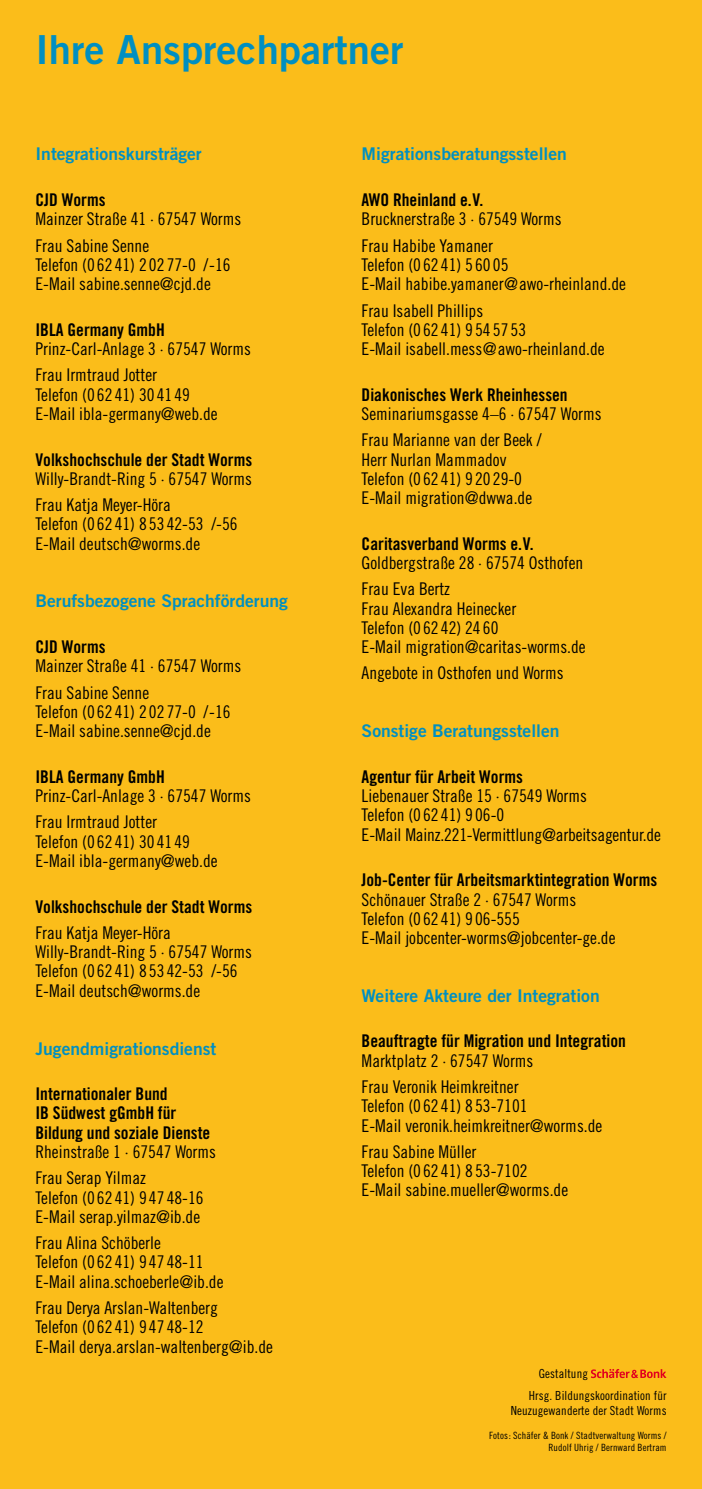
<style>
.page{position:relative;width:702px;height:1489px;background:#fff}
.page>*{position:absolute;margin:0;border:0;box-sizing:border-box;transform-origin:0 0}
.t1{font:40px "Trade Gothic LT Std Bd 2";color:#008fc1}
.t2{font:17.5px/19.2px "Trade Gothic LT Std Cn 18";color:#000}
.t3{font:17.5px/19.2px "Trade Gothic LT Std Bd Cn 20";color:#000}
.t4{font:17.5px "Trade Gothic LT Std Bd 2";color:#008fc1}
.t5{font:12.5px/22px "Trade Gothic LT Std Cn 18";letter-spacing:.01em;color:#000}
.t6{font:10px/12px "Trade Gothic LT Std Cn 18";letter-spacing:.01em;color:#000;text-align:right}
</style>
<div class="page">
<div style="left:0;top:0;width:702px;height:1488px;background:#fbbd1a"></div>
<svg style="left:591px;top:1369px;width:75px;height:8px"></svg>
<hr style="left:701px;top:1274px;width:1px;height:214px;background:#eceded">
<h1 class="t1" style="left:35px;top:25px;width:369px">Ihre Ansprechpartner</h1>
<p class="t4" style="left:35px;top:143px;width:168px">Integrationskursträger</p>
<p class="t3" style="left:35px;top:190px;width:71px">CJD Worms</p>
<p class="t2" style="left:35px;top:206px;width:207px;line-height:26.2px">Mainzer Straße 41 · 67547 Worms<br>Frau Sabine Senne</p>
<p class="t2" style="left:35px;top:255px;width:197px">Telefon (0 62 41) 2 02 77-0 /-16<br>E-Mail sabine.senne@cjd.de</p>
<p class="t3" style="left:35px;top:320px;width:131px">IBLA Germany GmbH</p>
<p class="t2" style="left:35px;top:335px;width:217px;line-height:26.2px">Prinz-Carl-Anlage 3 · 67547 Worms<br>Frau Irmtraud Jotter</p>
<p class="t2" style="left:35px;top:384px;width:184px">Telefon (0 62 41) 30 41 49<br>E-Mail ibla-germany@web.de</p>
<p class="t3" style="left:35px;top:449px;width:218px">Volkshochschule der Stadt Worms</p>
<p class="t2" style="left:35px;top:465px;width:218px;line-height:26.2px">Willy-Brandt-Ring 5 · 67547 Worms<br>Frau Katja Meyer-Höra</p>
<p class="t2" style="left:35px;top:514px;width:204px">Telefon (0 62 41) 8 53 42-53 /-56<br>E-Mail deutsch@worms.de</p>
<p class="t4" style="left:35px;top:590px;width:254px">Berufsbezogene Sprachförderung</p>
<p class="t3" style="left:35px;top:637px;width:71px">CJD Worms</p>
<p class="t2" style="left:35px;top:652px;width:207px;line-height:26.2px">Mainzer Straße 41 · 67547 Worms<br>Frau Sabine Senne</p>
<p class="t2" style="left:35px;top:702px;width:197px">Telefon (0 62 41) 2 02 77-0 /-16<br>E-Mail sabine.senne@cjd.de</p>
<p class="t3" style="left:35px;top:766px;width:131px">IBLA Germany GmbH</p>
<p class="t2" style="left:35px;top:782px;width:217px;line-height:26.2px">Prinz-Carl-Anlage 3 · 67547 Worms<br>Frau Irmtraud Jotter</p>
<p class="t2" style="left:35px;top:831px;width:184px">Telefon (0 62 41) 30 41 49<br>E-Mail ibla-germany@web.de</p>
<p class="t3" style="left:35px;top:896px;width:218px">Volkshochschule der Stadt Worms</p>
<p class="t2" style="left:35px;top:922px;width:218px">Frau Katja Meyer-Höra<br>Willy-Brandt-Ring 5 · 67547 Worms<br>Telefon (0 62 41) 8 53 42-53 /-56<br>E-Mail deutsch@worms.de</p>
<p class="t4" style="left:35px;top:1037px;width:182px">Jugendmigrationsdienst</p>
<p class="t3" style="left:35px;top:1084px;width:176px">Internationaler Bund<br>IB Südwest gGmbH für<br>Bildung und soziale Dienste</p>
<p class="t2" style="left:35px;top:1138px;width:182px;line-height:26.2px">Rheinstraße 1 · 67547 Worms<br>Frau Serap Yilmaz</p>
<p class="t2" style="left:35px;top:1187px;width:170px">Telefon (0 62 41) 9 47 48-16<br>E-Mail serap.yilmaz@ib.de</p>
<p class="t2" style="left:35px;top:1232px;width:189px">Frau Alina Schöberle<br>Telefon (0 62 41) 9 47 48-11<br>E-Mail alina.schoeberle@ib.de</p>
<p class="t2" style="left:35px;top:1297px;width:239px">Frau Derya Arslan-Waltenberg<br>Telefon (0 62 41) 9 47 48-12<br>E-Mail derya.arslan-waltenberg@ib.de</p>
<p class="t4" style="left:361px;top:143px;width:207px">Migrationsberatungsstellen</p>
<p class="t3" style="left:361px;top:190px;width:123px">AWO Rheinland e.V.</p>
<p class="t2" style="left:361px;top:206px;width:201px;line-height:26.2px">Brucknerstraße 3 · 67549 Worms<br>Frau Habibe Yamaner</p>
<p class="t2" style="left:361px;top:255px;width:266px">Telefon (0 62 41) 5 60 05<br>E-Mail habibe.yamaner@awo-rheinland.de</p>
<p class="t2" style="left:361px;top:300px;width:244px">Frau Isabell Phillips<br>Telefon (0 62 41) 9 54 57 53<br>E-Mail isabell.mess@awo-rheinland.de</p>
<p class="t3" style="left:361px;top:385px;width:207px">Diakonisches Werk Rheinhessen</p>
<p class="t2" style="left:361px;top:400px;width:241px;line-height:26.2px">Seminariumsgasse 4–6 · 67547 Worms<br>Frau Marianne van der Beek /</p>
<p class="t2" style="left:361px;top:449px;width:172px">Herr Nurlan Mammadov<br>Telefon (0 62 41) 9 20 29-0<br>E-Mail migration@dwwa.de</p>
<p class="t3" style="left:361px;top:533px;width:174px">Caritasverband Worms e.V.</p>
<p class="t2" style="left:361px;top:549px;width:223px;line-height:26.2px">Goldbergstraße 28 · 67574 Osthofen<br>Frau Eva Bertz</p>
<p class="t2" style="left:361px;top:598px;width:225px">Frau Alexandra Heinecker<br>Telefon (0 62 42) 24 60<br>E-Mail migration@caritas-worms.de</p>
<p class="t2" style="left:361px;top:663px;width:203px">Angebote in Osthofen und Worms</p>
<p class="t4" style="left:361px;top:720px;width:199px">Sonstige Beratungsstellen</p>
<p class="t3" style="left:361px;top:766px;width:163px">Agentur für Arbeit Worms</p>
<p class="t2" style="left:361px;top:786px;width:301px">Liebenauer Straße 15 · 67549 Worms<br>Telefon (0 62 41) 9 06-0<br>E-Mail Mainz.221-Vermittlung@arbeitsagentur.de</p>
<p class="t3" style="left:361px;top:870px;width:297px">Job-Center für Arbeitsmarktintegration Worms</p>
<p class="t2" style="left:361px;top:889px;width:255px">Schönauer Straße 2 · 67547 Worms<br>Telefon (0 62 41) 9 06-555<br>E-Mail jobcenter-worms@jobcenter-ge.de</p>
<p class="t4" style="left:361px;top:984px;width:239px">Weitere Akteure der Integration</p>
<p class="t3" style="left:361px;top:1031px;width:266px">Beauftragte für Migration und Integration</p>
<p class="t2" style="left:361px;top:1047px;width:173px;line-height:26.2px">Marktplatz 2 · 67547 Worms<br>Frau Veronik Heimkreitner</p>
<p class="t2" style="left:361px;top:1096px;width:242px">Telefon (0 62 41) 8 53-7101<br>E-Mail veronik.heimkreitner@worms.de</p>
<p class="t2" style="left:361px;top:1141px;width:208px">Frau Sabine Müller<br>Telefon (0 62 41) 8 53-7102<br>E-Mail sabine.mueller@worms.de</p>
<p class="t5" style="left:529px;top:1362px;width:139px;text-indent:10px">Gestaltung<br>Hrsg. Bildungskoordination für</p>
<p class="t5" style="left:511px;top:1399px;width:157px">Neuzugewanderte der Stadt Worms</p>
<p class="t6" style="left:489px;top:1429px;width:179px">Fotos: Schäfer &amp; Bonk / Stadtverwaltung Worms /<br>Rudolf Uhrig / Bernward Bertram</p>
</div>
